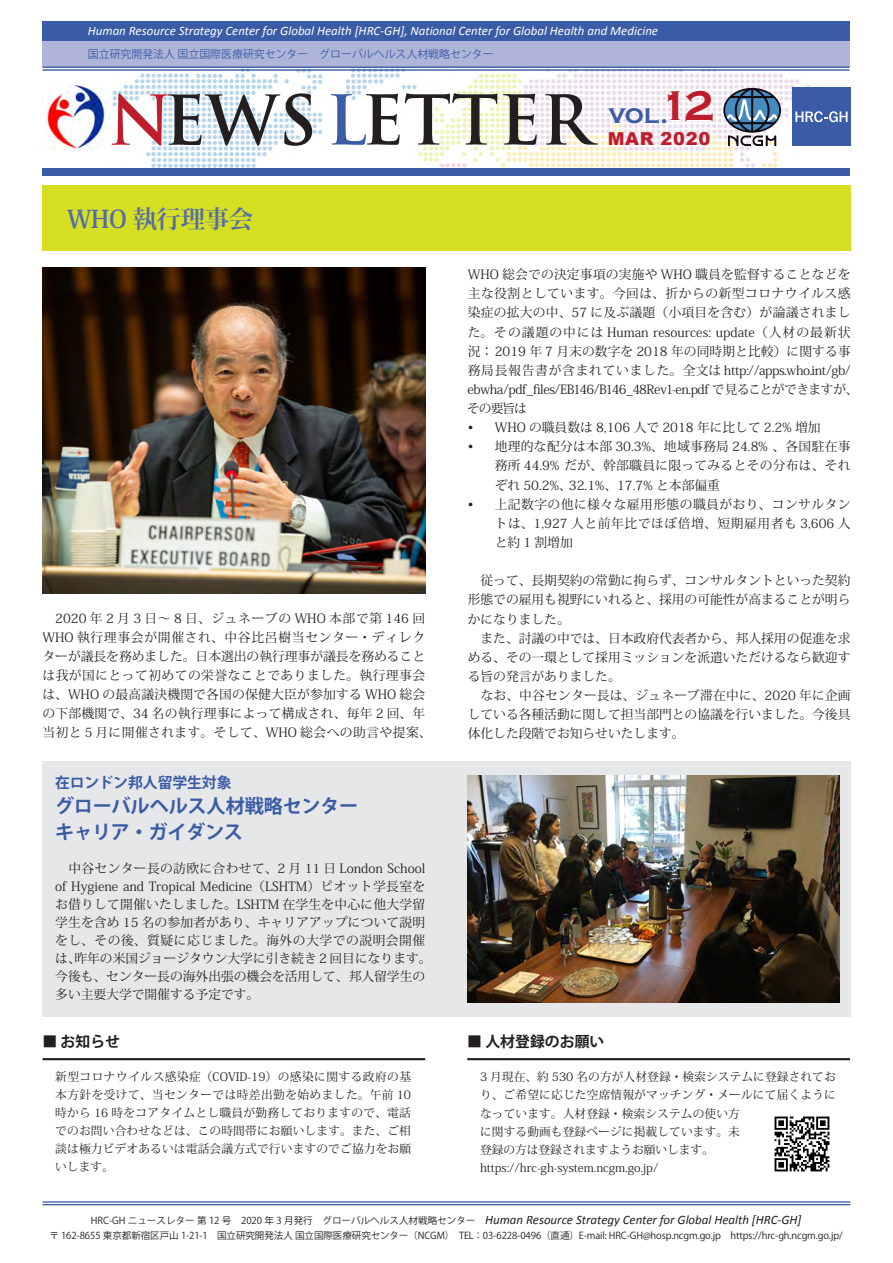
<style>
.page{position:relative;width:893px;height:1263px;background:#fff}
.page>*{position:absolute;margin:0;border:0;box-sizing:border-box;transform-origin:0 0}
.t1{font:700 26.7px "Copperplate";color:#3a5ba5}
.t2{font:700 24.45px "Koz Min Pro";letter-spacing:-.015em;color:#526baf}
.t3{font:700 19.2px/25.5px "Koz Go Pr 6 N";letter-spacing:-.01em;color:#3a5ba5}
.t4{font:900 17.85px "Arial";letter-spacing:.045em;color:#be1d2c}
.t5{font:700 14.85px "Koz Go Pr 6 N";color:#231f20}
.t6{font:700 14.85px "Koz Go Pr 6 N";letter-spacing:-.01em;color:#3a5ba5}
.t7{font:italic 12.9px "Calibri";color:#231f20}
.t8{font:italic 12.9px "Calibri";color:#fff}
.t9{font:12.75px/19.2px "Koz Min Pro";color:#231f20}
.t10{font:12.75px/19.2px "Koz Min Pro";letter-spacing:.02em;color:#231f20}
.t11{font:11.7px/18.3px "Koz Min Pro";letter-spacing:.01em;color:#231f20}
.t12{font:10.95px "Koz Go Pr 6 N";color:#3a5ba5}
.t13{font:9.6px "Koz Go Pr 6 N";letter-spacing:-.01em;color:#231f20}
.s1{font-size:43.05px;color:#fff}
.s2{font-family:"Koz Go Pr 6 N";font-style:normal;font-size:9.6px}
</style>
<div class="page">
<img style="left:111px;top:34px;width:740px;height:134px">
<div style="left:43px;top:168px;width:807px;height:8px;background:#3a5ba5"></div>
<hr style="left:43px;top:1201px;width:807px;height:2px;background:#3a5ba5">
<hr style="left:43px;top:1204px;width:807px;height:1px;background:#3a5ba5">
<div style="left:43px;top:41px;width:806px;height:25px;background:#afb5d9"></div>
<div style="left:43px;top:21px;width:806px;height:20px;background:#3a5ba5"></div>
<svg style="left:112px;top:93px;width:200px;height:53px"></svg>
<svg style="left:331px;top:93px;width:267px;height:52px"></svg>
<hr style="left:43px;top:66px;width:806px;height:2px;background:#3a5ba5">
<hr style="left:43px;top:69px;width:806px;height:2px;background:#3a5ba5">
<img style="left:44px;top:85px;width:66px;height:65px">
<svg style="left:723px;top:88px;width:58px;height:58px"></svg>
<div style="left:792px;top:88px;width:59px;height:58px;background:#3a5ba5"></div>
<svg style="left:795px;top:111px;width:53px;height:11px"></svg>
<div style="left:42px;top:761px;width:809px;height:256px;background:#e6e7e9"></div>
<div style="left:43px;top:186px;width:808px;height:65px;background:#d6df21"></div>
<img style="left:43px;top:268px;width:382px;height:325px">
<hr style="left:467px;top:1058px;width:383px;height:2px;background:#231f20">
<img style="left:774px;top:1116px;width:56px;height:56px">
<hr style="left:43px;top:1058px;width:382px;height:2px;background:#231f20">
<img style="left:468px;top:775px;width:371px;height:228px">
<p class="t8" style="left:88px;top:22px;width:572px">Human Resource Strategy Center for Global Health [HRC-GH], National Center for Global Health and Medicine</p>
<p class="t12" style="left:88px;top:48px;width:407px">国立研究開発法人 国立国際医療研究センター　グローバルヘルス人材戦略センター</p>
<h2 class="t2" style="left:43px;top:201px;width:212px">　WHO 執行理事会</h2>
<h1 class="t1" style="left:608px;top:99px;width:108px">vol.<span class="s1">12</span></h1>
<h3 class="t4" style="left:608px;top:125px;width:104px">MAR 2020</h3>
<p class="t10" style="left:42px;top:608px;width:390px">　2020 年 2 月 3 日～ 8 日、ジュネーブの WHO 本部で第 146 回WHO 執行理事会が開催され、中谷比呂樹当センター・ディレクターが議長を務めました。日本選出の執行理事が議長を務めることは我が国にとって初めての栄誉なことでありました。執行理事会は、WHO の最高議決機関で各国の保健大臣が参加する WHO 総会の下部機関で、34 名の執行理事によって構成され、毎年 2 回、年当初と５月に開催されます。そして、WHO 総会への助言や提案、</p>
<p class="t6" style="left:55px;top:774px;width:193px">在ロンドン邦人留学生対象　</p>
<h3 class="t3" style="left:55px;top:794px;width:305px">グローバルヘルス人材戦略センターキャリア・ガイダンス</h3>
<p class="t9" style="left:55px;top:858px;width:378px;line-height:18.1px">　中谷センター長の訪欧に合わせて、2 月 11 日 London School of Hygiene and Tropical Medicine（LSHTM）ピオット学長室をお借りして開催いたしました。LSHTM 在学生を中心に他大学留学生を含め 15 名の参加者があり、キャリアアップについて説明をし、その後、質疑に応じました。海外の大学での説明会開催は、昨年の米国ジョージタウン大学に引き続き 2 回目になります。今後も、センター長の海外出張の機会を活用して、邦人留学生の多い主要大学で開催する予定です。</p>
<p class="t5" style="left:43px;top:1033px;width:79px">■ お知らせ</p>
<p class="t11" style="left:55px;top:1067px;width:357px;text-align:justify">新型コロナウイルス感染症（COVID-19）の感染に関する政府の基本方針を受けて、当センターでは時差出勤を始めました。午前 10時から 16 時をコアタイムとし職員が勤務しておりますので、電話でのお問い合わせなどは、この時間帯にお願いします。また、ご相談は極力ビデオあるいは電話会議方式で行いますのでご協力をお願いします。</p>
<p class="t9" style="left:467px;top:264px;width:392px">WHO 総会での決定事項の実施や WHO 職員を監督することなどを主な役割としています。今回は、折からの新型コロナウイルス感染症の拡大の中、57 に及ぶ議題（小項目を含む）が論議されました。その議題の中には Human resources: update（人材の最新状況： 2019 年 7 月末の数字を 2018 年の同時期と比較）に関する事務局長報告書が含まれていました。全文は http://apps.who.int/gb/ ebwha/pdf_files/EB146/B146_48Rev1-en.pdf で見ることができますが、その要旨は</p>
<p class="t9" style="left:468px;top:417px;width:354px">• WHO の職員数は 8,106 人で 2018 年に比して 2.2% 増加</p>
<p class="t9" style="left:495px;top:437px;width:357px;text-align:justify;text-indent:-27px">• 地理的な配分は本部 30.3%、地域事務局 24.8% 、各国駐在事務所 44.9% だが、幹部職員に限ってみるとその分布は、それぞれ 50.2%、32.1%、17.7% と本部偏重</p>
<p class="t9" style="left:495px;top:494px;width:357px;text-align:justify;text-indent:-27px">• 上記数字の他に様々な雇用形態の職員がおり、コンサルタントは、1,927 人と前年比でほぼ倍増、短期雇用者も 3,606 人と約 1 割増加　</p>
<p class="t9" style="left:468px;top:571px;width:384px">　従って、長期契約の常勤に拘らず、コンサルタントといった契約形態での雇用も視野にいれると、採用の可能性が高まることが明らかになりました。　<br>　また、討議の中では、日本政府代表者から、邦人採用の促進を求める、その一環として採用ミッションを派遣いただけるなら歓迎する旨の発言がありました。<br>　なお、中谷センター長は、ジュネーブ滞在中に、2020 年に企画している各種活動に関して担当部門との協議を行いました。今後具体化した段階でお知らせいたします。</p>
<p class="t5" style="left:467px;top:1033px;width:139px">■ 人材登録のお願い</p>
<p class="t11" style="left:480px;top:1067px;width:357px">3 月現在、約 530 名の方が人材登録・検索システムに登録されており、ご希望に応じた空席情報がマッチング・メールにて届くようになっています。人材登録・検索システムの使い方<br>に関する動画も登録ページに掲載しています。未<br>登録の方は登録されますようお願いします。https://hrc-gh-system.ncgm.go.jp/</p>
<p class="t7" style="left:91px;top:1211px;width:712px"><span class="s2">HRC-GH ニュースレター 第 12 号　2020 年 3 月発行　グローバルヘルス人材戦略センター　</span>Human Resource Strategy Center for Global Health [HRC-GH]</p>
<p class="t13" style="left:50px;top:1230px;width:795px">〒 162-8655 東京都新宿区戸山 1-21-1　国立研究開発法人 国立国際医療研究センター（NCGM）　TEL：03-6228-0496（直通）E-mail: HRC-GH@hosp.ncgm.go.jp　https://hrc-gh.ncgm.go.jp/</p>
</div>
